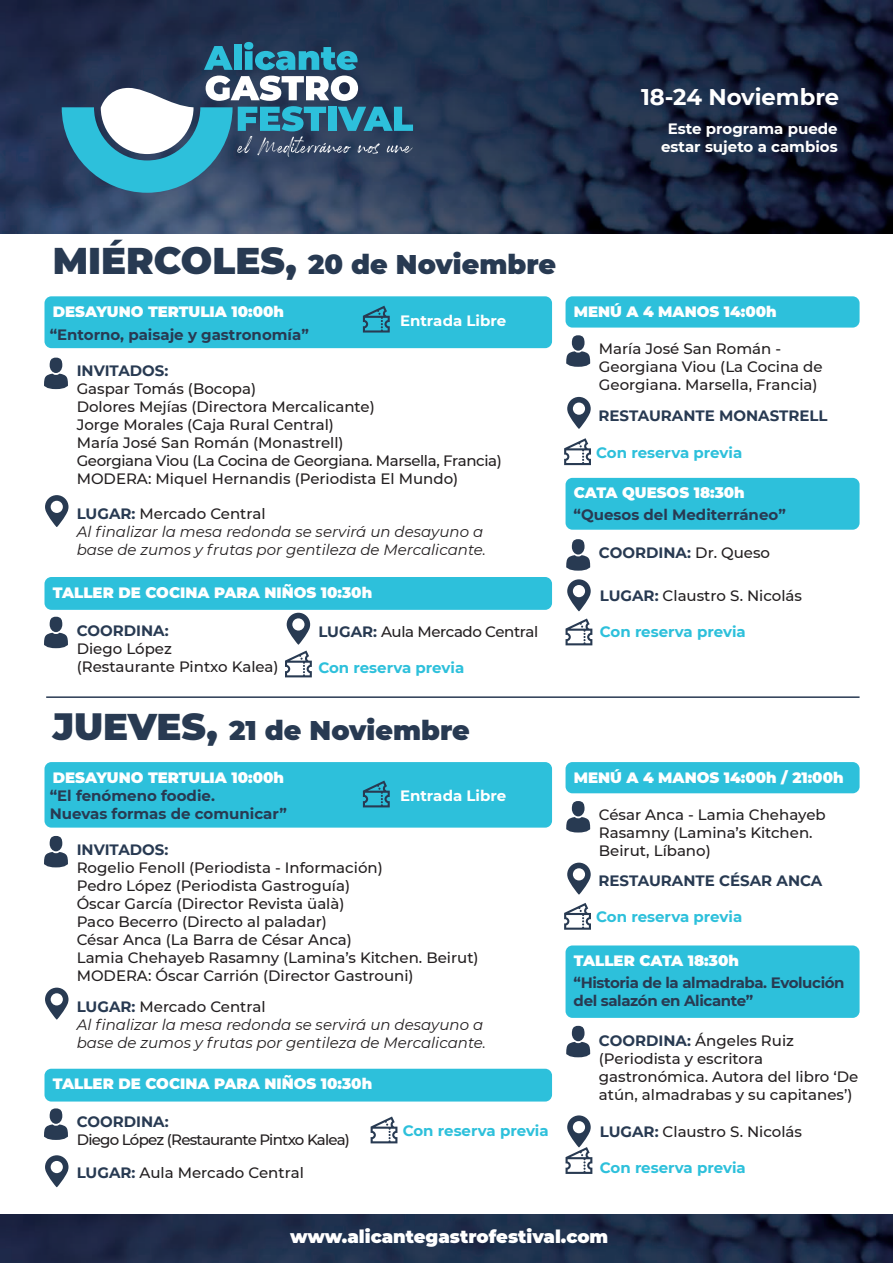
<style>
.page{position:relative;width:893px;height:1263px;background:#fff}
.page>*{position:absolute;margin:0;border:0;box-sizing:border-box;transform-origin:0 0}
.t1{font:900 27px "Montserrat";color:#283a52}
.t2{font:700 22.65px "Montserrat";color:#fff}
.t3{font:900 18px "Montserrat";color:#fff}
.t4{font:500 15px/18px "Montserrat";color:#231f20}
.t5{font:italic 15px/18px "Montserrat";color:#231f20}
.t6{font:700 15px/18px "Montserrat";color:#283a52}
.t7{font:900 15px "Montserrat";color:#fff}
.t8{font:700 15px "Montserrat";color:#2dc0db}
.t9{font:700 15px/18px "Montserrat";color:#fff;text-align:center}
.t10{font:500 15px/32.4px "Montserrat";letter-spacing:-.05em;color:#231f20}
.t11{font:700 15px/18px "Montserrat";letter-spacing:-.025em;color:#283a52}
.t12{font:500 15px "Montserrat";letter-spacing:-.025em;color:#231f20}
.s1{font-size:37.2px}
.s2{font-weight:700;font-style:normal;color:#283a52}
.s3{font-weight:500;font-style:normal}
.s4{font-weight:700;color:#283a52}
.s5{font-weight:500;color:#231f20}
</style>
<div class="page">
<img style="left:0;top:1215px;width:893px;height:48px">
<img style="left:0;top:0;width:893px;height:233px">
<div style="left:45px;top:296px;width:507px;height:52px;background:#2dc0db;border-radius:7px"></div>
<svg style="left:204px;top:46px;width:29px;height:24px"></svg>
<div style="left:234px;top:45px;width:7px;height:25px;background:#2dc0db"></div>
<svg style="left:244px;top:42px;width:114px;height:28px;background:#287994"></svg>
<svg style="left:62px;top:76px;width:351px;height:117px"></svg>
<svg style="left:45px;top:495px;width:23px;height:32px"></svg>
<div style="left:50px;top:358px;width:12px;height:15px;background:#283a52;border-radius:50%"></div>
<svg style="left:44px;top:374px;width:24px;height:15px"></svg>
<div style="left:45px;top:577px;width:507px;height:33px;background:#2dc0db;border-radius:7px"></div>
<div style="left:50px;top:617px;width:12px;height:15px;background:#283a52;border-radius:50%"></div>
<svg style="left:44px;top:633px;width:24px;height:15px"></svg>
<svg style="left:363px;top:306px;width:27px;height:27px"></svg>
<svg style="left:285px;top:613px;width:27px;height:64px"></svg>
<div style="left:565px;top:296px;width:294px;height:32px;background:#2dc0db;border-radius:7px"></div>
<svg style="left:567px;top:397px;width:24px;height:32px"></svg>
<div style="left:572px;top:335px;width:12px;height:16px;background:#283a52;border-radius:50%"></div>
<svg style="left:566px;top:351px;width:25px;height:16px"></svg>
<div style="left:45px;top:762px;width:507px;height:66px;background:#2dc0db;border-radius:7px"></div>
<svg style="left:45px;top:988px;width:23px;height:31px"></svg>
<div style="left:50px;top:836px;width:12px;height:15px;background:#283a52;border-radius:50%"></div>
<svg style="left:44px;top:852px;width:24px;height:15px"></svg>
<hr style="left:46px;top:696px;width:813px;height:2px;background:#283a52">
<div style="left:565px;top:478px;width:294px;height:52px;background:#2dc0db;border-radius:7px"></div>
<svg style="left:567px;top:579px;width:24px;height:32px"></svg>
<div style="left:572px;top:539px;width:12px;height:15px;background:#283a52;border-radius:50%"></div>
<svg style="left:566px;top:555px;width:25px;height:16px"></svg>
<svg style="left:565px;top:618px;width:27px;height:27px"></svg>
<div style="left:45px;top:1069px;width:507px;height:32px;background:#2dc0db;border-radius:7px"></div>
<div style="left:50px;top:1108px;width:12px;height:16px;background:#283a52;border-radius:50%"></div>
<svg style="left:44px;top:1124px;width:24px;height:16px"></svg>
<svg style="left:45px;top:1155px;width:23px;height:32px"></svg>
<svg style="left:371px;top:1116px;width:26px;height:27px"></svg>
<svg style="left:564px;top:903px;width:27px;height:27px"></svg>
<svg style="left:564px;top:438px;width:27px;height:27px"></svg>
<div style="left:565px;top:762px;width:294px;height:31px;background:#2dc0db;border-radius:7px"></div>
<svg style="left:567px;top:863px;width:24px;height:31px"></svg>
<div style="left:572px;top:801px;width:12px;height:15px;background:#283a52;border-radius:50%"></div>
<svg style="left:566px;top:817px;width:25px;height:15px"></svg>
<div style="left:565px;top:945px;width:294px;height:73px;background:#2dc0db;border-radius:7px"></div>
<div style="left:572px;top:1026px;width:12px;height:15px;background:#283a52;border-radius:50%"></div>
<svg style="left:566px;top:1042px;width:25px;height:15px"></svg>
<svg style="left:565px;top:1115px;width:27px;height:59px"></svg>
<svg style="left:363px;top:780px;width:27px;height:27px"></svg>
<h2 class="t2" style="left:641px;top:80px;width:200px">18-24 Noviembre</h2>
<p class="t9" style="left:661px;top:119px;width:178px">Este programa puede estar sujeto a cambios</p>
<h1 class="t1" style="left:53px;top:244px;width:505px"><span class="s1">MIÉRCOLES,</span> 20 de Noviembre</h1>
<p class="t7" style="left:53px;top:300px;width:233px">DESAYUNO TERTULIA 10:00h</p>
<p class="t6" style="left:50px;top:325px;width:261px">“Entorno, paisaje y gastronomía”</p>
<p class="t9" style="left:400px;top:311px;width:108px">Entrada Libre</p>
<p class="t6" style="left:77px;top:361px;width:93px">INVITADOS:</p>
<p class="t4" style="left:77px;top:379px;width:427px">Gaspar Tomás (Bocopa)<br>Dolores Mejías (Directora Mercalicante)<br>Jorge Morales (Caja Rural Central)<br>María José San Román (Monastrell)<br>Georgiana Viou (La Cocina de Georgiana. Marsella, Francia)<br>MODERA: Miquel Hernandis (Periodista El Mundo)</p>
<p class="t5" style="left:77px;top:504px;width:411px"><span class="s2">LUGAR:</span> <span class="s3">Mercado Central<br></span>Al finalizar la mesa redonda se servirá un desayuno a base de zumos y frutas por gentileza de Mercalicante.</p>
<p class="t7" style="left:53px;top:581px;width:321px">TALLER DE COCINA PARA NIÑOS 10:30h</p>
<p class="t6" style="left:77px;top:620px;width:94px">COORDINA:</p>
<p class="t4" style="left:77px;top:639px;width:203px">Diego López<br>(Restaurante Pintxo Kalea)</p>
<p class="t12" style="left:318px;top:621px;width:221px"><span class="s4">LUGAR:</span> Aula Mercado Central</p>
<p class="t8" style="left:318px;top:657px;width:147px">Con reserva previa</p>
<h1 class="t1" style="left:53px;top:710px;width:419px"><span class="s1">JUEVES,</span> 21 de Noviembre</h1>
<p class="t7" style="left:53px;top:766px;width:233px">DESAYUNO TERTULIA 10:00h</p>
<p class="t6" style="left:50px;top:786px;width:239px">“El fenómeno foodie.<br>Nuevas formas de comunicar”</p>
<p class="t9" style="left:400px;top:786px;width:108px">Entrada Libre</p>
<p class="t6" style="left:77px;top:840px;width:93px">INVITADOS:</p>
<p class="t4" style="left:77px;top:858px;width:403px">Rogelio Fenoll (Periodista - Información)<br>Pedro López (Periodista Gastroguía)<br>Óscar García (Director Revista üalà)<br>Paco Becerro (Directo al paladar)<br>César Anca (La Barra de César Anca)<br>Lamia Chehayeb Rasamny (Lamina’s Kitchen. Beirut)<br>MODERA: Óscar Carrión (Director Gastrouni)</p>
<p class="t5" style="left:77px;top:997px;width:411px"><span class="s2">LUGAR:</span> <span class="s3">Mercado Central<br></span>Al finalizar la mesa redonda se servirá un desayuno a base de zumos y frutas por gentileza de Mercalicante.</p>
<p class="t7" style="left:53px;top:1073px;width:321px">TALLER DE COCINA PARA NIÑOS 10:30h</p>
<p class="t6" style="left:77px;top:1112px;width:94px">COORDINA:</p>
<p class="t10" style="left:77px;top:1123px;width:275px">Diego López (Restaurante Pintxo Kalea)<br><span class="s4">LUGAR:</span> Aula Mercado Central</p>
<p class="t8" style="left:403px;top:1120px;width:147px">Con reserva previa</p>
<p class="t7" style="left:574px;top:300px;width:204px">MENÚ A 4 MANOS 14:00h</p>
<p class="t4" style="left:599px;top:339px;width:225px">María José San Román -<br>Georgiana Viou (La Cocina de<br>Georgiana. Marsella, Francia)</p>
<p class="t6" style="left:599px;top:406px;width:231px">RESTAURANTE MONASTRELL</p>
<p class="t8" style="left:596px;top:441px;width:147px">Con reserva previa</p>
<p class="t7" style="left:574px;top:482px;width:173px">CATA QUESOS 18:30h</p>
<p class="t6" style="left:574px;top:505px;width:214px">“Quesos del Mediterráneo”</p>
<p class="t6" style="left:599px;top:543px;width:173px">COORDINA: <span class="s5">Dr. Queso</span></p>
<p class="t4" style="left:600px;top:586px;width:204px"><span class="s4">LUGAR:</span> Claustro S. Nicolás</p>
<p class="t8" style="left:600px;top:621px;width:147px">Con reserva previa</p>
<p class="t7" style="left:574px;top:766px;width:271px">MENÚ A 4 MANOS 14:00h / 21:00h</p>
<p class="t4" style="left:599px;top:805px;width:228px">César Anca - Lamia Chehayeb<br>Rasamny (Lamina’s Kitchen.<br>Beirut, Líbano)</p>
<p class="t6" style="left:599px;top:871px;width:225px">RESTAURANTE CÉSAR ANCA</p>
<p class="t8" style="left:596px;top:906px;width:147px">Con reserva previa</p>
<p class="t7" style="left:574px;top:949px;width:167px">TALLER CATA 18:30h</p>
<p class="t11" style="left:574px;top:973px;width:273px">“Historia de la almadraba. Evolución del salazón en Alicante”</p>
<p class="t4" style="left:599px;top:1031px;width:261px"><span class="s4">COORDINA:</span> Ángeles Ruiz (Periodista y escritora gastronómica. Autora del libro ‘De atún, almadrabas y su capitanes’)</p>
<p class="t4" style="left:600px;top:1122px;width:204px"><span class="s4">LUGAR:</span> Claustro S. Nicolás</p>
<p class="t8" style="left:600px;top:1157px;width:147px">Con reserva previa</p>
<p class="t3" style="left:290px;top:1223px;width:320px">www.alicantegastrofestival.com</p>
</div>
